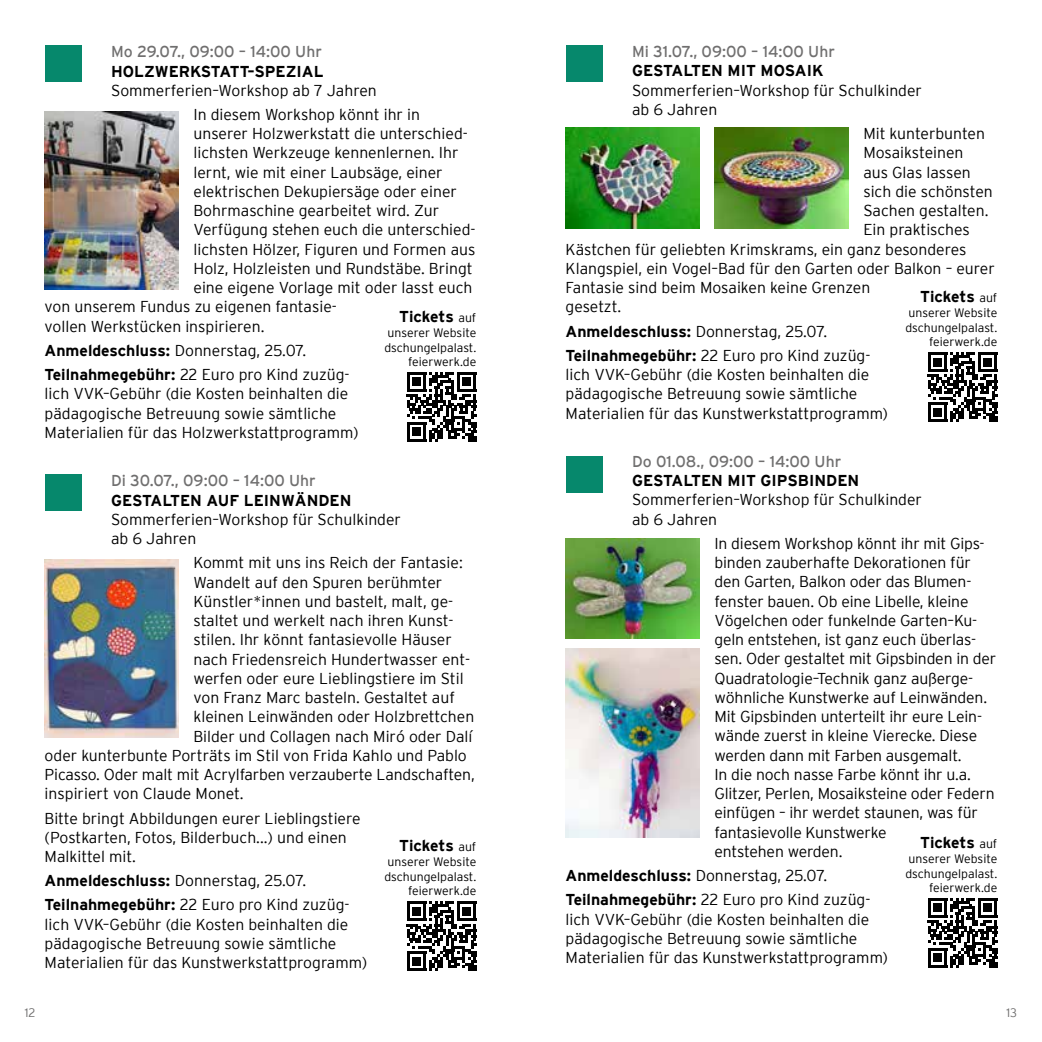
<style>
.page{position:relative;width:1042px;height:1042px;background:#fff}
.page>*{position:absolute;margin:0;border:0;box-sizing:border-box;transform-origin:0 0}
.t1{font:300 15.75px/19.2px "Interstate";color:#000}
.t2{font:700 15.75px "Interstate";color:#000}
.t3{font:15.75px "Interstate";color:#706f6f}
.t4{font:300 12.25px/14.7px "Interstate";color:#000;text-align:right}
.t5{font:300 12.25px "Interstate";color:#706f6f}
.s1{font-weight:700}
.s2{font-weight:300;font-size:12.25px}
</style>
<div class="page">
<div style="left:45px;top:45px;width:36px;height:36px;background:#06886c"></div>
<div style="left:566px;top:45px;width:36px;height:36px;background:#06886c"></div>
<div style="left:45px;top:474px;width:36px;height:37px;background:#06886c"></div>
<div style="left:566px;top:456px;width:36px;height:37px;background:#06886c"></div>
<img style="left:45px;top:111px;width:134px;height:179px">
<img style="left:45px;top:559px;width:134px;height:179px">
<img style="left:566px;top:128px;width:133px;height:100px">
<img style="left:566px;top:538px;width:133px;height:101px">
<img style="left:714px;top:128px;width:134px;height:100px">
<img style="left:566px;top:649px;width:133px;height:189px">
<svg style="left:407px;top:372px;width:69px;height:69px"></svg>
<div style="left:412px;top:428px;width:9px;height:8px;background:#000"></div>
<svg style="left:407px;top:901px;width:69px;height:70px"></svg>
<hr style="left:407px;top:968px;width:19px;height:3px;background:#000">
<div style="left:412px;top:957px;width:9px;height:8px;background:#000"></div>
<svg style="left:928px;top:898px;width:69px;height:69px"></svg>
<div style="left:933px;top:953px;width:9px;height:9px;background:#000"></div>
<svg style="left:928px;top:352px;width:69px;height:70px"></svg>
<hr style="left:928px;top:419px;width:19px;height:3px;background:#000">
<div style="left:933px;top:408px;width:9px;height:8px;background:#000"></div>
<p class="t3" style="left:111px;top:43px;width:212px">Mo 29.07., 09:00 – 14:00 Uhr</p>
<p class="t2" style="left:111px;top:62px;width:214px">HOLZWERKSTATT–SPEZIAL</p>
<p class="t1" style="left:193px;top:78px;width:228px;line-height:24.2px;text-indent:-82px">Sommerferien–Workshop ab 7 Jahren<br>In diesem Workshop könnt ihr in</p>
<p class="t1" style="left:193px;top:124px;width:276px">unserer Holzwerkstatt die unterschied-</p>
<p class="t1" style="left:193px;top:143px;width:266px">lichsten Werkzeuge kennenlernen. Ihr</p>
<p class="t1" style="left:193px;top:162px;width:251px">lernt, wie mit einer Laubsäge, einer</p>
<p class="t1" style="left:193px;top:182px;width:265px">elektrischen Dekupiersäge oder einer</p>
<p class="t1" style="left:193px;top:201px;width:247px">Bohrmaschine gearbeitet wird. Zur</p>
<p class="t1" style="left:193px;top:220px;width:284px">Verfügung stehen euch die unterschied-</p>
<p class="t1" style="left:193px;top:239px;width:283px">lichsten Hölzer, Figuren und Formen aus</p>
<p class="t1" style="left:193px;top:259px;width:281px">Holz, Holzleisten und Rundstäbe. Bringt</p>
<p class="t1" style="left:193px;top:278px;width:280px">eine eigene Vorlage mit oder lasst euch</p>
<p class="t1" style="left:45px;top:297px;width:294px">von unserem Fundus zu eigenen fantasie-</p>
<p class="t1" style="left:45px;top:316px;width:221px">vollen Werkstücken inspirieren.</p>
<p class="t1" style="left:45px;top:338px;width:306px;line-height:24.2px"><span class="s1">Anmeldeschluss:</span> Donnerstag, 25.07.<br><span class="s1">Teilnahmegebühr:</span> 22 Euro pro Kind zuzüg-</p>
<p class="t1" style="left:45px;top:384px;width:315px">lich VVK–Gebühr (die Kosten beinhalten die pädagogische Betreuung sowie sämtliche<br>Materialien für das Holzwerkstattprogramm)</p>
<p class="t3" style="left:111px;top:472px;width:206px">Di 30.07., 09:00 – 14:00 Uhr</p>
<p class="t2" style="left:111px;top:491px;width:242px">GESTALTEN AUF LEINWÄNDEN</p>
<p class="t1" style="left:111px;top:509px;width:291px">Sommerferien–Workshop für Schulkinder ab 6 Jahren</p>
<p class="t1" style="left:193px;top:553px;width:271px">Kommt mit uns ins Reich der Fantasie:</p>
<p class="t1" style="left:193px;top:572px;width:250px">Wandelt auf den Spuren berühmter</p>
<p class="t1" style="left:193px;top:591px;width:261px">Künstler*innen und bastelt, malt, ge-</p>
<p class="t1" style="left:193px;top:611px;width:261px">staltet und werkelt nach ihren Kunst-</p>
<p class="t1" style="left:193px;top:630px;width:260px">stilen. Ihr könnt fantasievolle Häuser</p>
<p class="t1" style="left:193px;top:649px;width:278px">nach Friedensreich Hundertwasser ent-</p>
<p class="t1" style="left:193px;top:668px;width:272px">werfen oder eure Lieblingstiere im Stil</p>
<p class="t1" style="left:193px;top:688px;width:263px">von Franz Marc basteln. Gestaltet auf</p>
<p class="t1" style="left:193px;top:707px;width:282px">kleinen Leinwänden oder Holzbrettchen</p>
<p class="t1" style="left:193px;top:726px;width:280px">Bilder und Collagen nach Miró oder Dalí</p>
<p class="t1" style="left:45px;top:745px;width:424px">oder kunterbunte Porträts im Stil von Frida Kahlo und Pablo</p>
<p class="t1" style="left:45px;top:765px;width:432px">Picasso. Oder malt mit Acrylfarben verzauberte Landschaften,</p>
<p class="t1" style="left:45px;top:784px;width:201px">inspiriert von Claude Monet.</p>
<p class="t1" style="left:45px;top:808px;width:317px">Bitte bringt Abbildungen eurer Lieblingstiere (Postkarten, Fotos, Bilderbuch...) und einen<br>Malkittel mit.</p>
<p class="t1" style="left:45px;top:868px;width:306px;line-height:24.2px"><span class="s1">Anmeldeschluss:</span> Donnerstag, 25.07.<br><span class="s1">Teilnahmegebühr:</span> 22 Euro pro Kind zuzüg-</p>
<p class="t1" style="left:45px;top:914px;width:324px">lich VVK–Gebühr (die Kosten beinhalten die pädagogische Betreuung sowie sämtliche<br>Materialien für das Kunstwerkstattprogramm)</p>
<p class="t2" style="left:399px;top:308px;width:79px">Tickets <span class="s2">auf</span></p>
<p class="t4" style="left:384px;top:325px;width:93px">unserer Website dschungelpalast. feierwerk.de</p>
<p class="t2" style="left:399px;top:837px;width:79px">Tickets <span class="s2">auf</span></p>
<p class="t4" style="left:384px;top:854px;width:93px">unserer Website dschungelpalast. feierwerk.de</p>
<p class="t3" style="left:632px;top:43px;width:204px">Mi 31.07., 09:00 – 14:O0 Uhr</p>
<p class="t2" style="left:632px;top:62px;width:193px">GESTALTEN MIT MOSAIK</p>
<p class="t1" style="left:632px;top:80px;width:291px">Sommerferien–Workshop für Schulkinder ab 6 Jahren</p>
<p class="t1" style="left:863px;top:124px;width:123px">Mit kunterbunten</p>
<p class="t1" style="left:863px;top:143px;width:102px">Mosaiksteinen</p>
<p class="t1" style="left:863px;top:162px;width:109px">aus Glas lassen</p>
<p class="t1" style="left:863px;top:181px;width:131px">sich die schönsten</p>
<p class="t1" style="left:863px;top:201px;width:127px">Sachen gestalten.</p>
<p class="t1" style="left:863px;top:220px;width:108px">Ein praktisches</p>
<p class="t1" style="left:565px;top:239px;width:402px">Kästchen für geliebten Krimskrams, ein ganz besonderes</p>
<p class="t1" style="left:565px;top:258px;width:431px">Klangspiel, ein Vogel–Bad für den Garten oder Balkon – eurer</p>
<p class="t1" style="left:565px;top:278px;width:306px">Fantasie sind beim Mosaiken keine Grenzen</p>
<p class="t1" style="left:565px;top:297px;width:57px">gesetzt.</p>
<p class="t1" style="left:565px;top:319px;width:306px;line-height:24.2px"><span class="s1">Anmeldeschluss:</span> Donnerstag, 25.07.<br><span class="s1">Teilnahmegebühr:</span> 22 Euro pro Kind zuzüg-</p>
<p class="t1" style="left:565px;top:365px;width:324px">lich VVK–Gebühr (die Kosten beinhalten die pädagogische Betreuung sowie sämtliche<br>Materialien für das Kunstwerkstattprogramm)</p>
<p class="t3" style="left:632px;top:452px;width:211px">Do 01.08., 09:00 – 14:00 Uhr</p>
<p class="t2" style="left:632px;top:472px;width:229px">GESTALTEN MIT GIPSBINDEN</p>
<p class="t1" style="left:632px;top:490px;width:291px">Sommerferien–Workshop für Schulkinder ab 6 Jahren</p>
<p class="t1" style="left:714px;top:533px;width:283px">In diesem Workshop könnt ihr mit Gips&shy;binden zauberhafte Dekorationen für den Garten, Balkon oder das Blumen&shy;fenster bauen. Ob eine Libelle, kleine Vögelchen oder funkelnde Garten–Ku&shy;geln entstehen, ist ganz euch überlas&shy;sen. Oder gestaltet mit Gipsbinden in der Quadratologie–Technik ganz außerge&shy;wöhnliche Kunstwerke auf Leinwänden.<br>Mit Gipsbinden unterteilt ihr eure Lein&shy;wände zuerst in kleine Vierecke. Diese werden dann mit Farben ausgemalt.<br>In die noch nasse Farbe könnt ihr u.a.<br>Glitzer, Perlen, Mosaiksteine oder Federn einfügen – ihr werdet staunen, was für fantasievolle Kunstwerke<br>entstehen werden.</p>
<p class="t1" style="left:565px;top:863px;width:306px;line-height:24.2px"><span class="s1">Anmeldeschluss:</span> Donnerstag, 25.07.<br><span class="s1">Teilnahmegebühr:</span> 22 Euro pro Kind zuzüg-</p>
<p class="t1" style="left:565px;top:909px;width:324px">lich VVK–Gebühr (die Kosten beinhalten die pädagogische Betreuung sowie sämtliche<br>Materialien für das Kunstwerkstattprogramm)</p>
<p class="t2" style="left:920px;top:288px;width:79px">Tickets <span class="s2">auf</span></p>
<p class="t4" style="left:905px;top:305px;width:93px">unserer Website dschungelpalast. feierwerk.de</p>
<p class="t2" style="left:920px;top:834px;width:79px">Tickets <span class="s2">auf</span></p>
<p class="t4" style="left:905px;top:851px;width:93px">unserer Website dschungelpalast. feierwerk.de</p>
<p class="t5" style="left:25px;top:1006px;width:12px">12</p>
<p class="t5" style="left:1006px;top:1006px;width:12px">13</p>
</div>
